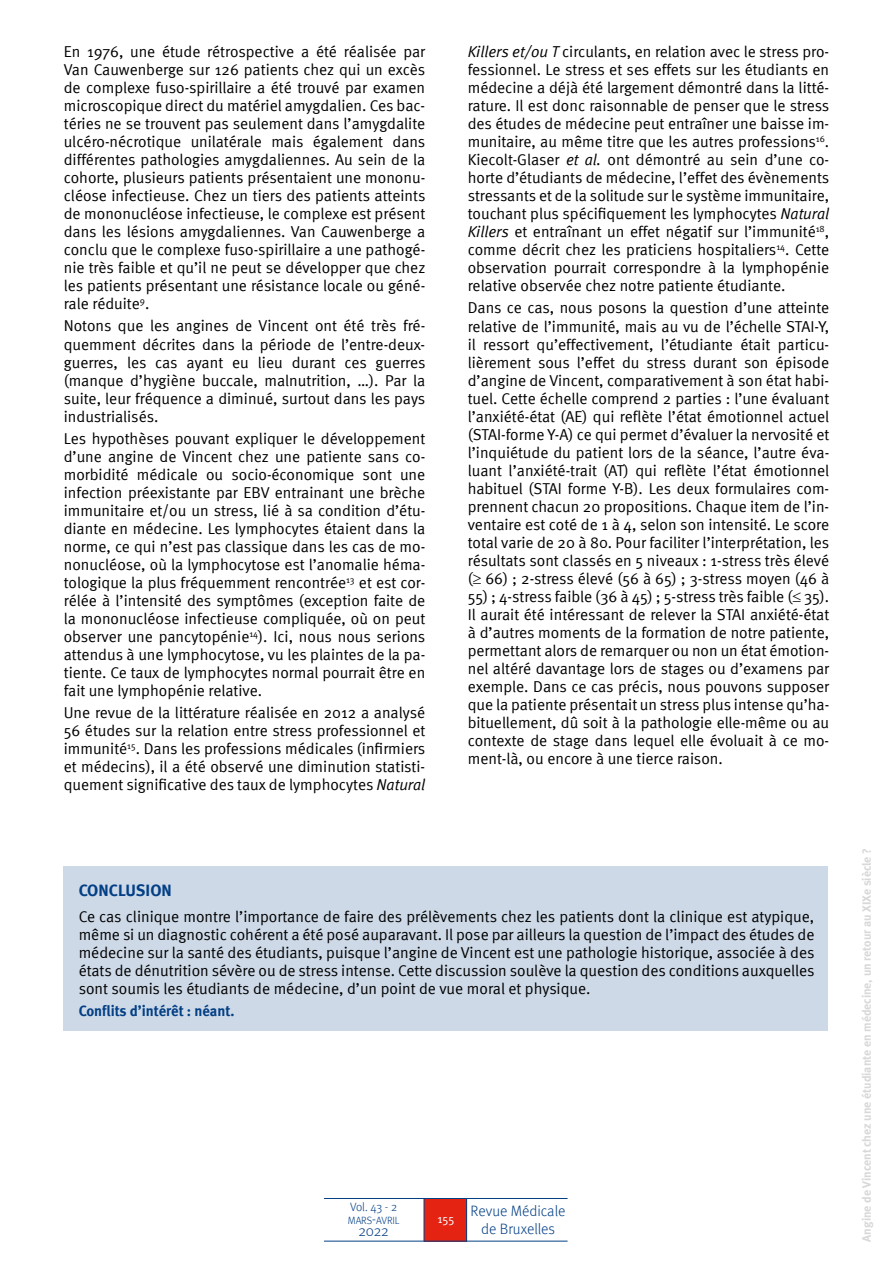
<style>
.page{position:relative;width:893px;height:1263px;background:#fff}
.page>*{position:absolute;margin:0;border:0;box-sizing:border-box;transform-origin:0 0}
.t1{font:700 16.5px "Meta";color:#033f85}
.t2{font:15.75px/18px "Meta Normal";color:#000;text-align:justify}
.t3{font:300 15px/18px "Meta";color:#033f85;text-align:center}
.t4{font:700 15px "Meta";color:#033f85}
.t5{font:300 15px "Meta";color:#033f85}
.t6{font:700 12px "Meta";color:#d8d8d8}
.t7{font:300 12px "Meta";color:#033f85}
.t8{font:12px "Meta Normal";color:#fff}
.t9{font:300 10.5px "Meta";letter-spacing:-.015em;color:#033f85}
.s1{font-style:italic}
.s2{font-style:inherit}
.s3{font-size:15px}
</style>
<div class="page">
<div style="left:424px;top:1198px;width:43px;height:43px;background:#e42313"></div>
<hr style="left:324px;top:1241px;width:244px;height:1px;background:#033f85">
<hr style="left:466px;top:1198px;width:1px;height:43px;background:#033f85">
<hr style="left:424px;top:1198px;width:1px;height:43px;background:#033f85">
<hr style="left:324px;top:1198px;width:244px;height:1px;background:#033f85">
<div style="left:64px;top:866px;width:764px;height:165px;background:#cdd9e7"></div>
<p class="t2" style="left:64px;top:43px;width:363px">En 1976, une étude rétrospective a été réalisée par Van Cauwenberge sur 126 patients chez qui un excès de complexe fuso-spirillaire a été trouvé par examen microscopique direct du matériel amygdalien. Ces bac&shy;téries ne se trouvent pas seulement dans l’amygdalite ulcéro-nécrotique unilatérale mais également dans différentes pathologies amygdaliennes. Au sein de la cohorte, plusieurs patients présentaient une mononu&shy;cléose infectieuse. Chez un tiers des patients atteints de mononucléose infectieuse, le complexe est présent dans les lésions amygdaliennes. Van Cauwenberge a conclu que le complexe fuso-spirillaire a une pathogé&shy;nie très faible et qu’il ne peut se développer que chez les patients présentant une résistance locale ou géné&shy;rale réduite<sup>9</sup>.</p>
<p class="t2" style="left:64px;top:317px;width:363px">Notons que les angines de Vincent ont été très fré&shy;quemment décrites dans la période de l’entre-deux&shy;guerres, les cas ayant eu lieu durant ces guerres (manque d’hygiène buccale, malnutrition, …). Par la suite, leur fréquence a diminué, surtout dans les pays industrialisés.</p>
<p class="t2" style="left:64px;top:429px;width:363px">Les hypothèses pouvant expliquer le développement d’une angine de Vincent chez une patiente sans co&shy;morbidité médicale ou socio-économique sont une infection préexistante par EBV entrainant une brèche immunitaire et/ou un stress, lié à sa condition d’étu&shy;diante en médecine. Les lymphocytes étaient dans la norme, ce qui n’est pas classique dans les cas de mo&shy;nonucléose, où la lymphocytose est l’anomalie héma&shy;tologique la plus fréquemment rencontrée<sup>13</sup> et est cor&shy;rélée à l’intensité des symptômes (exception faite de la mononucléose infectieuse compliquée, où on peut observer une pancytopénie<sup>14</sup>). Ici, nous nous serions attendus à une lymphocytose, vu les plaintes de la pa&shy;tiente. Ce taux de lymphocytes normal pourrait être en fait une lymphopénie relative.</p>
<p class="t2" style="left:64px;top:703px;width:363px">Une revue de la littérature réalisée en 2012 a analysé 56 études sur la relation entre stress professionnel et immunité<sup>15</sup>. Dans les professions médicales (infirmiers et médecins), il a été observé une diminution statisti&shy;quement significative des taux de lymphocytes <span class="s1">Natural</span></p>
<p class="t2" style="left:468px;top:43px;width:363px"><span class="s1">Killers et/ou T</span> circulants, en relation avec le stress pro&shy;fessionnel. Le stress et ses effets sur les étudiants en médecine a déjà été largement démontré dans la litté&shy;rature. Il est donc raisonnable de penser que le stress des études de médecine peut entraîner une baisse im&shy;munitaire, au même titre que les autres professions<sup>16</sup>.<br>Kiecolt-Glaser <span class="s1">et al.</span> ont démontré au sein d’une co&shy;horte d’étudiants de médecine, l’effet des évènements stressants et de la solitude sur le système immunitaire, touchant plus spécifiquement les lymphocytes <span class="s1">Natural Killers</span> et entraînant un effet négatif sur l’immunité<sup>18</sup>, comme décrit chez les praticiens hospitaliers<sup>14</sup>. Cette observation pourrait correspondre à la lymphopénie relative observée chez notre patiente étudiante.</p>
<p class="t2" style="left:468px;top:299px;width:363px">Dans ce cas, nous posons la question d’une atteinte relative de l’immunité, mais au vu de l’échelle STAI-Y, il ressort qu’effectivement, l’étudiante était particu&shy;lièrement sous l’effet du stress durant son épisode d’angine de Vincent, comparativement à son état habi&shy;tuel. Cette échelle comprend 2 parties : l’une évaluant l’anxiété-état (AE) qui reflète l’état émotionnel actuel (STAI-forme Y-A) ce qui permet d’évaluer la nervosité et l’inquiétude du patient lors de la séance, l’autre éva&shy;luant l’anxiété-trait (AT) qui reflète l’état émotionnel habituel (STAI forme Y-B). Les deux formulaires com&shy;prennent chacun 20 propositions. Chaque item de l’in&shy;ventaire est coté de 1 à 4, selon son intensité. Le score total varie de 20 à 80. Pour faciliter l’interprétation, les résultats sont classés en 5 niveaux : 1-stress très élevé (≥ 66) ; 2-stress élevé (56 à 65) ; 3-stress moyen (46 à</p>
<p class="t2" style="left:468px;top:587px;width:363px">55) ; 4-stress faible (36 à 45) ; 5-stress très faible (≤ 35).<br>Il aurait été intéressant de relever la STAI anxiété-état à d’autres moments de la formation de notre patiente, permettant alors de remarquer ou non un état émotion&shy;nel altéré davantage lors de stages ou d’examens par exemple. Dans ce cas précis, nous pouvons supposer que la patiente présentait un stress plus intense qu’ha&shy;bituellement, dû soit à la pathologie elle-même ou au contexte de stage dans lequel elle évoluait à ce mo&shy;ment-là, ou encore à une tierce raison.</p>
<p class="t1" style="left:79px;top:880px;width:95px">CONCLUSION</p>
<p class="t2" style="left:79px;top:907px;width:737px">Ce cas clinique montre l’importance de faire des prélèvements chez les patients dont la clinique est atypique, même si un diagnostic cohérent a été posé auparavant. Il pose par ailleurs la question de l’impact des études de médecine sur la santé des étudiants, puisque l’angine de Vincent est une pathologie historique, associée à des états de dénutrition sévère ou de stress intense. Cette discussion soulève la question des conditions auxquelles sont soumis les étudiants de médecine, d’un point de vue moral et physique.</p>
<p class="t4" style="left:79px;top:1002px;width:157px">Conflits d’intérêt : néant.</p>
<p class="t7" style="left:350px;top:1200px;width:49px">Vol. 43 - 2</p>
<p class="t3" style="left:471px;top:1201px;width:96px"><span class="s2">R</span>evue Médicale de Bruxelles</p>
<p class="t8" style="left:437px;top:1211px;width:18px">155</p>
<p class="t9" style="left:348px;top:1215px;width:53px">MARS<span class="s3">-</span>AVRIL</p>
<p class="t5" style="left:358px;top:1222px;width:32px">2022</p>
<p class="t6" style="left:860px;top:1241px;width:395px;rotate:-90deg">Angine de Vincent chez une étudiante en médecine, un retour au XIXe siècle ?</p>
</div>
